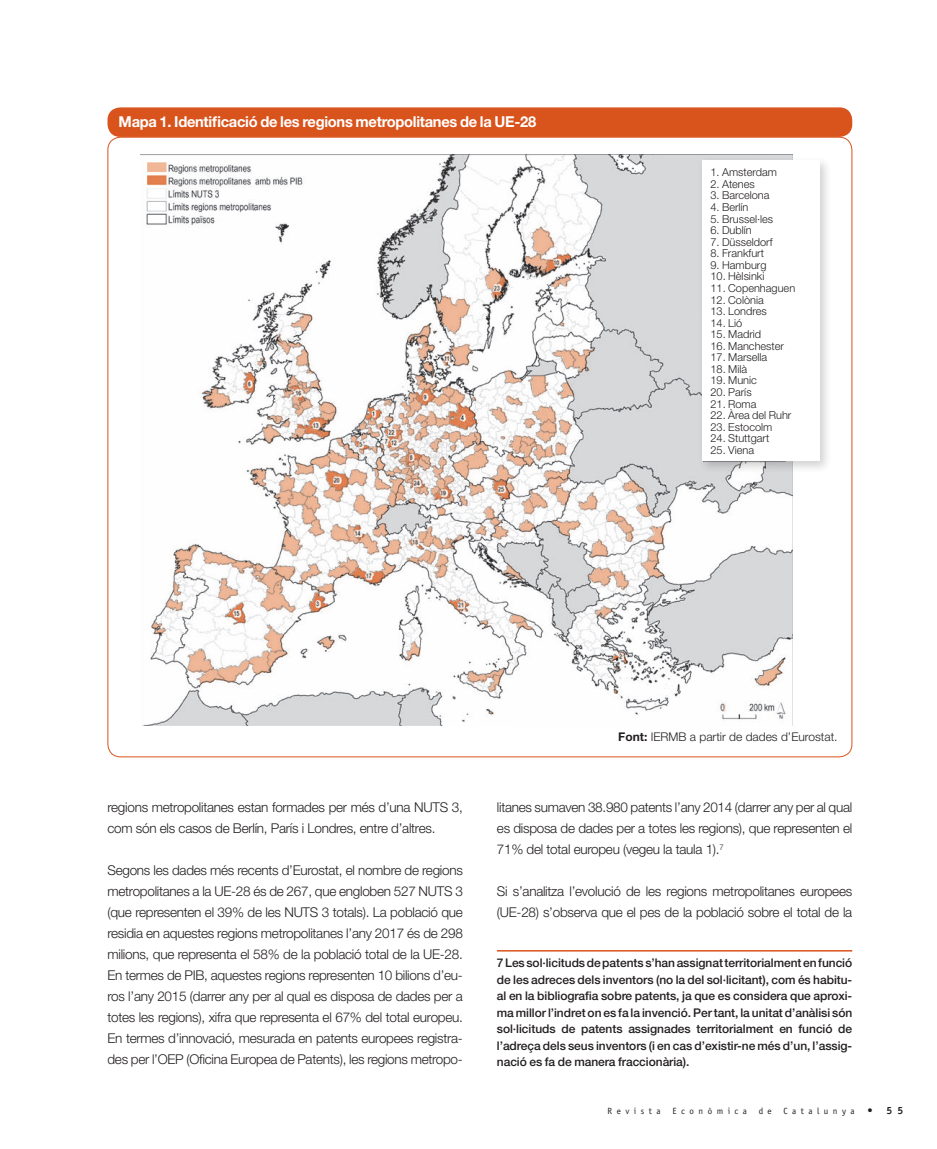
<style>
.page{position:relative;width:937px;height:1149px;background:#fff}
.page>*{position:absolute;margin:0;border:0;box-sizing:border-box;transform-origin:0 0}
.t1{font:700 15px "Helvetica Neue LT Std";letter-spacing:-.02em;color:#fff}
.t2{font:300 13.5px/21px "Helvetica Neue LT Std";letter-spacing:-.02em;color:#231f20}
.t3{font:500 12px/16.5px "Helvetica Neue LT Std";letter-spacing:-.005em;color:#231f20;text-align:justify}
.t4{font:300 12px "Helvetica Neue LT Std";color:#231f20}
.t5{font:300 10.95px "Helvetica Neue LT Std";color:#231f20}
.t6{font:700 10.5px "Officina Sans";color:#231f20}
.t7{font:9px "Officina Sans";letter-spacing:.5em;color:#231f20}
.s1{font-weight:700}
.s2{font-size:10.5px}
</style>
<div class="page">
<hr style="left:496px;top:950px;width:356px;height:1px;background:#d9531c">
<div style="left:107px;top:107px;width:744px;height:30px;background:#d9531c;border-radius:13px"></div>
<img style="left:141px;top:155px;width:651px;height:570px">
<img style="left:147px;top:163px;width:635px;height:550px">
<div style="left:697px;top:156px;width:134px;height:318px;background:#231f20;opacity:.2"></div>
<div style="left:702px;top:161px;width:117px;height:300px;background:#fff"></div>
<p class="t1" style="left:119px;top:112px;width:419px">Mapa 1. Identificació de les regions metropolitanes de la UE-28</p>
<p class="t5" style="left:710px;top:166px;width:68px">1. Amsterdam</p>
<p class="t5" style="left:710px;top:177px;width:46px">2. Atenes</p>
<p class="t5" style="left:710px;top:189px;width:61px">3. Barcelona</p>
<p class="t5" style="left:710px;top:200px;width:40px">4. Berlín</p>
<p class="t5" style="left:710px;top:212px;width:64px">5. Brussel·les</p>
<p class="t5" style="left:710px;top:224px;width:43px">6. Dublín</p>
<p class="t5" style="left:710px;top:235px;width:64px">7. Düsseldorf</p>
<p class="t5" style="left:710px;top:247px;width:55px">8. Frankfurt</p>
<p class="t5" style="left:710px;top:258px;width:57px">9. Hamburg</p>
<p class="t5" style="left:710px;top:270px;width:55px">10. Hèlsinki</p>
<p class="t5" style="left:710px;top:281px;width:86px">11. Copenhaguen</p>
<p class="t5" style="left:710px;top:293px;width:55px">12. Colònia</p>
<p class="t5" style="left:710px;top:304px;width:58px">13. Londres</p>
<p class="t5" style="left:710px;top:316px;width:33px">14. Lió</p>
<p class="t5" style="left:710px;top:328px;width:52px">15. Madrid</p>
<p class="t5" style="left:710px;top:339px;width:75px">16. Manchester</p>
<p class="t5" style="left:710px;top:351px;width:58px">17. Marsella</p>
<p class="t5" style="left:710px;top:362px;width:38px">18. Milà</p>
<p class="t5" style="left:710px;top:374px;width:48px">19. Munic</p>
<p class="t5" style="left:710px;top:385px;width:43px">20. París</p>
<p class="t5" style="left:710px;top:397px;width:48px">21. Roma</p>
<p class="t5" style="left:710px;top:409px;width:82px">22. Àrea del Ruhr</p>
<p class="t5" style="left:710px;top:420px;width:63px">23. Estocolm</p>
<p class="t5" style="left:710px;top:432px;width:60px">24. Stuttgart</p>
<p class="t5" style="left:710px;top:443px;width:45px">25. Viena</p>
<p class="t4" style="left:618px;top:730px;width:221px"><span class="s1">Font:</span> IERMB a partir de dades d’Eurostat.</p>
<p class="t2" style="left:107px;top:797px;width:357px">regions metropolitanes estan formades per més d’una NUTS 3, com són els casos de Berlín, París i Londres, entre d’altres.</p>
<p class="t2" style="left:107px;top:860px;width:357px;text-align:justify">Segons les dades més recents d’Eurostat, el nombre de regions metropolitanes a la UE-28 és de 267, que engloben 527 NUTS 3 (que representen el 39% de les NUTS 3 totals). La població que residia en aquestes regions metropolitanes l’any 2017 és de 298 milions, que representa el 58% de la població total de la UE-28.<br>En termes de PIB, aquestes regions representen 10 bilions d’eu· ros l’any 2015 (darrer any per al qual es disposa de dades per a totes les regions), xifra que representa el 67% del total europeu.<br>En termes d’innovació, mesurada en patents europees registra· des per l’OEP (Oficina Europea de Patents), les regions metropo·</p>
<p class="t2" style="left:496px;top:797px;width:357px;text-align:justify">litanes sumaven 38.980 patents l’any 2014 (darrer any per al qual es disposa de dades per a totes les regions), que representen el 71% del total europeu (vegeu la taula 1).<sup>7</sup></p>
<p class="t2" style="left:496px;top:881px;width:357px">Si s’analitza l’evolució de les regions metropolitanes europees (UE-28) s’observa que el pes de la població sobre el total de la</p>
<p class="t3" style="left:496px;top:955px;width:357px">7 Les sol·licituds de patents s’han assignat territorialment en funció de les adreces dels inventors (no la del sol·licitant), com és habitu&shy;al en la bibliografia sobre patents, ja que es considera que aproxi&shy;ma millor l’indret on es fa la invenció. Per tant, la unitat d’anàlisi són sol·licituds de patents assignades territorialment en funció de l’adreça dels seus inventors (i en cas d’existir-ne més d’un, l’assig&shy;nació es fa de manera fraccionària).</p>
<p class="t7" style="left:607px;top:1106px;width:55px">Revista</p>
<p class="t7" style="left:672px;top:1106px;width:76px">Econòmica</p>
<p class="t7" style="left:758px;top:1106px;width:15px">d e</p>
<p class="t7" style="left:783px;top:1106px;width:91px">Catalunya <span class="s2">•</span></p>
<p class="t6" style="left:886px;top:1104px;width:18px">5 5</p>
</div>
